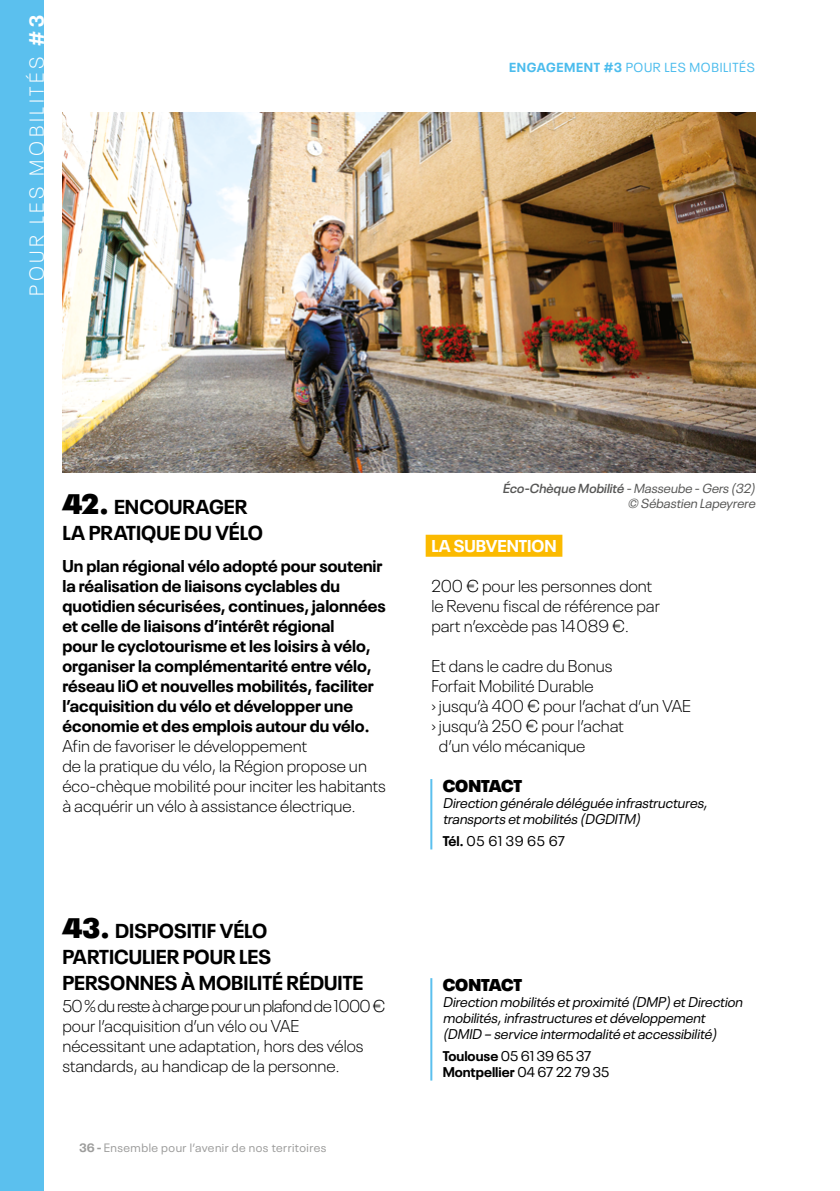
<style>
.page{position:relative;width:840px;height:1191px;background:#fff}
.page>*{position:absolute;margin:0;border:0;box-sizing:border-box;transform-origin:0 0}
.t1{font:700 20px/26px "Neue Plak";color:#000}
.t2{font:300 20px "Neue Plak";letter-spacing:.18em;color:#fff}
.t3{font:300 17px/20px "Neue Plak";color:#000}
.t4{font:700 17px/20px "Neue Plak";color:#000}
.t5{font:900 17px "Neue Plak";letter-spacing:-.005em;color:#000}
.t6{font:700 17px "Neue Plak";color:#fff}
.t7{font:italic 14px/16px "Neue Plak";color:#000}
.t8{font:14px/16px "Neue Plak";letter-spacing:.01em;color:#000}
.t9{font:italic 13px/15px "Neue Plak";color:#575756;text-align:right}
.t10{font:13px "Neue Plak";letter-spacing:.05em;color:#4bbced}
.t11{font:12px "Neue Plak";letter-spacing:.04em;color:#9d9d9c}
.s1{font-weight:700}
.s2{font-weight:900;font-size:28px}
.s3{font-weight:600}
</style>
<div class="page">
<div style="left:0;top:0;width:44px;height:1191px;background:#5bc0ee"></div>
<hr style="left:430px;top:978px;width:2px;height:102px;background:#5bc0ee">
<img style="left:62px;top:112px;width:692px;height:360px">
<div style="left:425px;top:535px;width:137px;height:22px;background:#fbba00"></div>
<hr style="left:430px;top:779px;width:2px;height:70px;background:#5bc0ee">
<p class="t2" style="left:22px;top:296px;width:282px;rotate:-90deg">POUR LES MOBILITÉS <span class="s1">#3</span></p>
<p class="t10" style="left:509px;top:57px;width:247px"><span class="s1">ENGAGEMENT #3</span> POUR LES MOBILITÉS</p>
<p class="t1" style="left:62px;top:492px;width:202px"><span class="s2">42.</span> ENCOURAGER<br>LA PRATIQUE DU VÉLO</p>
<p class="t4" style="left:62px;top:554px;width:325px">Un plan régional vélo adopté pour soutenir la réalisation de liaisons cyclables du quotidien sécurisées, continues, jalonnées et celle de liaisons d’intérêt régional<br>pour le cyclotourisme et les loisirs à vélo, organiser la complémentarité entre vélo, réseau liO et nouvelles mobilités, faciliter l’acquisition du vélo et développer une économie et des emplois autour du vélo.</p>
<p class="t3" style="left:62px;top:734px;width:325px">Afin de favoriser le développement<br>de la pratique du vélo, la Région propose un éco-chèque mobilité pour inciter les habitants à acquérir un vélo à assistance électrique.</p>
<p class="t1" style="left:62px;top:916px;width:302px"><span class="s2">43.</span> DISPOSITIF VÉLO<br>PARTICULIER POUR LES<br>PERSONNES À MOBILITÉ RÉDUITE</p>
<p class="t3" style="left:62px;top:995px;width:324px">50% du reste à charge pour un plafond de 1 000€ pour l’acquisition d’un vélo ou VAE nécessitant une adaptation, hors des vélos standards, au handicap de la personne.</p>
<p class="t11" style="left:79px;top:1139px;width:248px"><span class="s1">36 -</span> Ensemble pour l’avenir de nos territoires</p>
<p class="t9" style="left:502px;top:479px;width:257px"><span class="s3">Éco-Chèque Mobilité</span> -Masseube -Gers (32) © Sébastien Lapeyrere</p>
<p class="t6" style="left:431px;top:532px;width:127px">LA SUBVENTION</p>
<p class="t3" style="left:431px;top:575px;width:230px">200 € pour les personnes dont le Revenu fiscal de référence par part n’excède pas 14 089 €.</p>
<p class="t3" style="left:431px;top:654px;width:183px">Et dans le cadre du Bonus</p>
<p class="t3" style="left:431px;top:674px;width:164px">Forfait Mobilité Durable</p>
<p class="t3" style="left:431px;top:694px;width:261px">› jusqu’à 400 € pour l’achat d’un VAE</p>
<p class="t3" style="left:431px;top:714px;width:194px">› jusqu’à 250 € pour l’achat</p>
<p class="t3" style="left:438px;top:734px;width:148px">d’un vélo mécanique</p>
<p class="t5" style="left:442px;top:772px;width:81px">CONTACT</p>
<p class="t7" style="left:442px;top:794px;width:269px">Direction générale déléguée infrastructures, transports etmobilités (DGDITM)</p>
<p class="t8" style="left:442px;top:831px;width:124px"><span class="s1">Tél.</span> 05 61 39 65 67</p>
<p class="t5" style="left:442px;top:971px;width:81px">CONTACT</p>
<p class="t7" style="left:442px;top:993px;width:304px">Direction mobilités etproximité (DMP)etDirection mobilités,infrastructures etdéveloppement (DMID – service intermodalité etaccessibilité)</p>
<p class="t8" style="left:442px;top:1046px;width:168px"><span class="s1">Toulouse</span> 05 61 39 65 37<br><span class="s1">Montpellier</span> 04 67 22 79 35</p>
</div>
